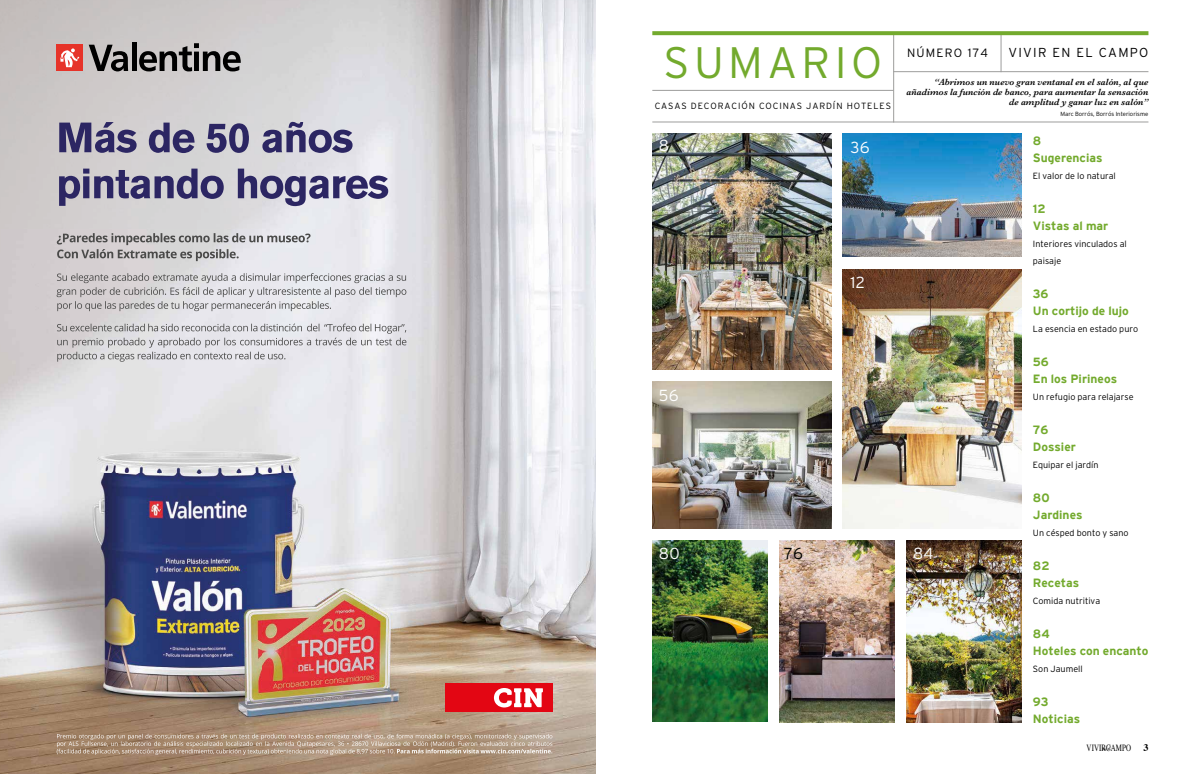
<style>
.page{position:relative;width:1191px;height:774px;background:#fff}
.page>*{position:absolute;margin:0;border:0;box-sizing:border-box;transform-origin:0 0}
.t1{font:300 44px "Interstate";letter-spacing:.1em;color:#73aa2d}
.t2{font:300 16px "Interstate";letter-spacing:.01em;color:#fff}
.t3{font:300 16px "Interstate";color:#000}
.t4{font:300 13px "Interstate";letter-spacing:.1em;color:#000}
.t5{font:700 12px/17px "Interstate";color:#73aa2d}
.t6{font:300 12px "Interstate";letter-spacing:.1em;color:#000}
.t7{font:700 10px "Times";color:#000}
.t8{font:9.5px "Times";letter-spacing:.01em;color:#000;scale:.73 1}
.t9{font:italic 600 9.2px/10px "Baskerville";color:#000;text-align:right}
.t10{font:300 9px/17px "Interstate";color:#000}
.t11{font:300 9px "Interstate";letter-spacing:.1em;color:#000}
.t12{font:300 6px "Interstate";color:#000}
.s1{font-family:"Mistral";font-size:5.4px}
</style>
<div class="page">
<img style="left:0;top:0;width:595px;height:774px">
<div style="left:445px;top:683px;width:107px;height:29px;background:#e30613"></div>
<svg style="left:494px;top:688px;width:49px;height:19px"></svg>
<div style="left:56px;top:45px;width:27px;height:26px;background:#e63329"></div>
<svg style="left:60px;top:48px;width:19px;height:19px"></svg>
<svg style="left:89px;top:45px;width:39px;height:26px"></svg>
<div style="left:131px;top:43px;width:5px;height:28px;background:#000"></div>
<svg style="left:139px;top:43px;width:102px;height:28px;background:#7c7a7a"></svg>
<svg style="left:57px;top:324px;width:349px;height:38px;background:#d0cfd3"></svg>
<svg style="left:57px;top:273px;width:349px;height:38px;background:#cdcbcf"></svg>
<svg style="left:57px;top:233px;width:253px;height:28px;background:#bcbbbd"></svg>
<svg style="left:59px;top:169px;width:329px;height:37px;background:#9895ae"></svg>
<svg style="left:59px;top:122px;width:293px;height:31px;background:#8a86a2"></svg>
<svg style="left:57px;top:734px;width:495px;height:21px;background:#b59d87"></svg>
<img style="left:652px;top:134px;width:179px;height:236px">
<img style="left:842px;top:269px;width:179px;height:260px">
<img style="left:842px;top:134px;width:179px;height:123px">
<img style="left:652px;top:381px;width:179px;height:148px">
<img style="left:652px;top:540px;width:115px;height:182px">
<img style="left:906px;top:540px;width:115px;height:183px">
<img style="left:779px;top:540px;width:115px;height:183px">
<hr style="left:652px;top:121px;width:496px;height:1px;background:#9d9d9c">
<hr style="left:652px;top:90px;width:241px;height:1px;background:#9d9d9c">
<hr style="left:893px;top:71px;width:255px;height:1px;background:#9d9d9c">
<hr style="left:893px;top:35px;width:1px;height:87px;background:#9d9d9c">
<hr style="left:1000px;top:35px;width:1px;height:37px;background:#9d9d9c">
<svg style="left:652px;top:31px;width:496px;height:4px;background:#79ad36"></svg>
<h3 class="t6" style="left:907px;top:46px;width:82px">NÚMERO 174</h3>
<h3 class="t4" style="left:1008px;top:45px;width:141px">VIVIR EN EL CAMPO</h3>
<h1 class="t1" style="left:663px;top:38px;width:220px">SUMARIO</h1>
<p class="t11" style="left:654px;top:101px;width:238px">CASAS DECORACIÓN COCINAS JARDÍN HOTELES</p>
<p class="t9" style="left:906px;top:77px;width:243px">“Abrimos un nuevo gran ventanal en el salón, al que añadimos la función de banco, para aumentar la sensación de amplitud y ganar luz en salón”</p>
<h3 class="t5" style="left:1033px;top:132px;width:71px">8<br>Sugerencias</h3>
<p class="t10" style="left:1033px;top:167px;width:84px">El valor de lo natural</p>
<h3 class="t5" style="left:1033px;top:200px;width:77px">12<br>Vistas al mar</h3>
<p class="t10" style="left:1033px;top:235px;width:95px">Interiores vinculados al paisaje</p>
<h3 class="t5" style="left:1033px;top:285px;width:97px">36<br>Un cortijo de lujo</h3>
<p class="t10" style="left:1033px;top:320px;width:107px">La esencia en estado puro</p>
<h3 class="t5" style="left:1033px;top:353px;width:86px">56<br>En los Pirineos</h3>
<p class="t10" style="left:1033px;top:388px;width:102px">Un refugio para relajarse</p>
<h3 class="t5" style="left:1033px;top:421px;width:45px">76<br>Dossier</h3>
<p class="t10" style="left:1033px;top:456px;width:67px">Equipar el jardín</p>
<h3 class="t5" style="left:1033px;top:489px;width:51px">80<br>Jardines</h3>
<p class="t10" style="left:1033px;top:524px;width:97px">Un césped bonto y sano</p>
<h3 class="t5" style="left:1033px;top:557px;width:48px">82<br>Recetas</h3>
<p class="t10" style="left:1033px;top:592px;width:69px">Comida nutritiva</p>
<h3 class="t5" style="left:1033px;top:625px;width:117px">84<br>Hoteles con encanto</h3>
<p class="t10" style="left:1033px;top:660px;width:51px">Son Jaumell</p>
<h3 class="t5" style="left:1033px;top:693px;width:49px">93<br>Noticias</h3>
<p class="t12" style="left:1060px;top:110px;width:89px">Marc Borrós, Borrós Interiorisme</p>
<h2 class="t2" style="left:659px;top:136px;width:12px">8</h2>
<h2 class="t2" style="left:850px;top:139px;width:20px">36</h2>
<h2 class="t2" style="left:850px;top:274px;width:16px">12</h2>
<h2 class="t2" style="left:659px;top:386px;width:21px">56</h2>
<h2 class="t3" style="left:784px;top:544px;width:20px">76</h2>
<h2 class="t2" style="left:913px;top:544px;width:22px">84</h2>
<h2 class="t2" style="left:659px;top:544px;width:22px">80</h2>
<p class="t8" style="left:1086px;top:739px;width:62px">VIVIR<span class="s1">en</span>CAMPO</p>
<p class="t7" style="left:1143px;top:738px;width:6px">3</p>
</div>
